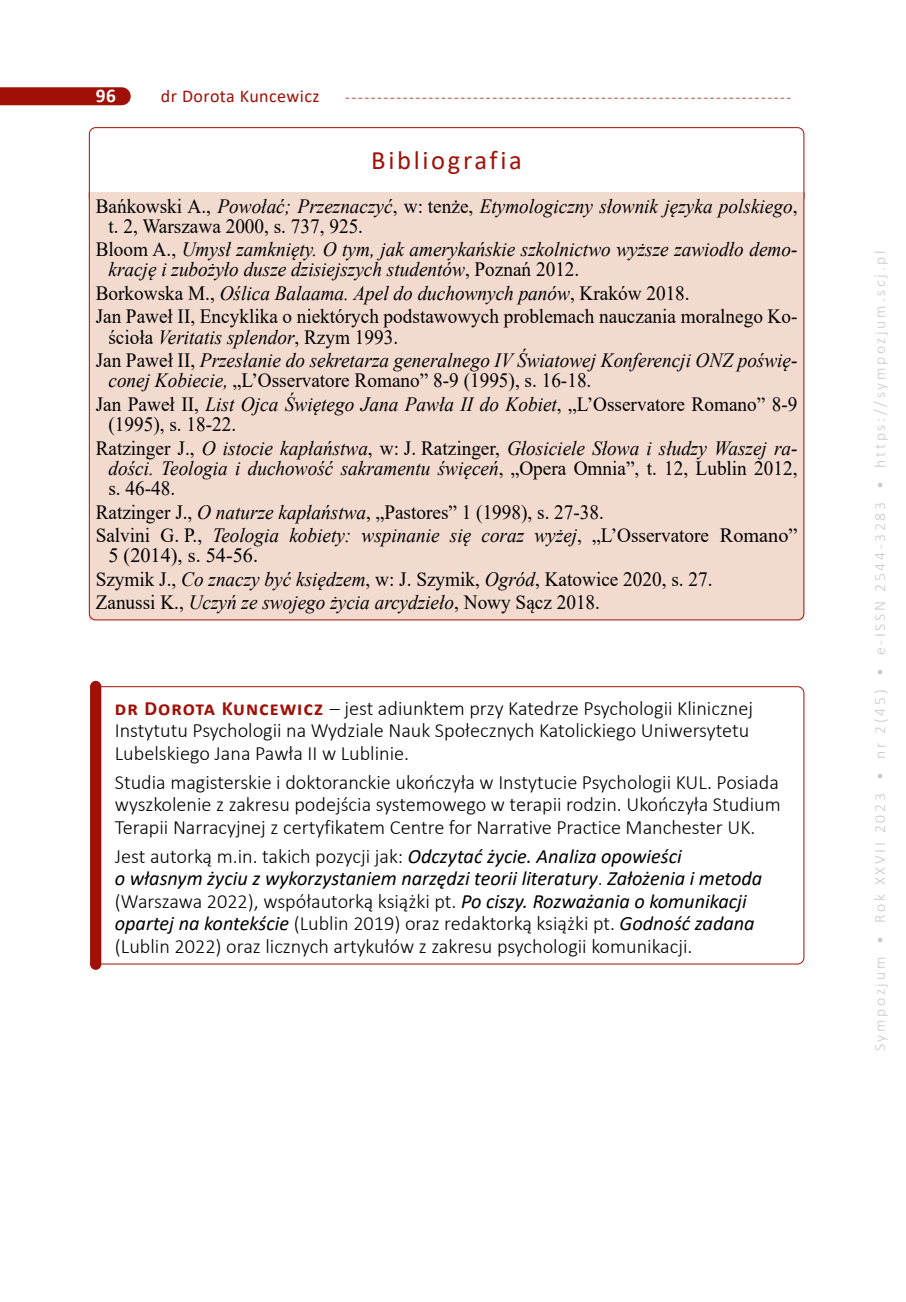
<style>
.page{position:relative;width:906px;height:1302px;background:#fff}
.page>*{position:absolute;margin:0;border:0;box-sizing:border-box;transform-origin:0 0}
.t1{font:26.55px "Calibri";letter-spacing:.1em;color:#a01007}
.t2{font:300 20.25px/22.5px "Calibri";color:#000}
.t3{font:italic 20.25px/20.2px "Times New Roman";color:#000;scale:.95 1}
.t4{font:20.25px/23.4px "Times New Roman";color:#000;scale:.95 1}
.t5{font:20.25px/23.4px "Times New Roman";color:#000}
.t6{font:700 19.35px "Calibri";color:#fff}
.t7{font:18px "Calibri";letter-spacing:.025em;color:#a01007}
.t8{font:300 15.75px "Calibri";letter-spacing:.17em;color:#c9c9c8}
.t9{font:300 15.75px "Calibri";color:#a01007}
.s1{font-style:normal}
.s2{font-style:italic}
.s3{font-weight:700;color:#a01007}
.s4{font-weight:400;font-style:italic}
</style>
<div class="page">
<div style="left:0;top:87px;width:122px;height:18px;background:#a01007"></div>
<svg style="left:89px;top:127px;width:715px;height:64px"></svg>
<div style="left:89px;top:191px;width:715px;height:429px;background:#f2dacf"></div>
<svg style="left:89px;top:686px;width:715px;height:278px"></svg>
<p class="t6" style="left:96px;top:82px;width:22px">96</p>
<p class="t7" style="left:161px;top:84px;width:160px">dr Dorota Kuncewicz</p>
<p class="t9" style="left:345px;top:87px;width:448px">----------------------------------------------------------------------</p>
<h1 class="t1" style="left:371px;top:142px;width:152px">Bibliografia</h1>
<p class="t3" style="left:108px;top:195px;width:727px;text-indent:-13px"><span class="s1">Bańkowski A.,</span> Powołać; Przeznaczyć<span class="s1">, w: tenże,</span> Etymologiczny słownik języka polskiego<span class="s1">, t. 2, Warszawa 2000, s. 737, 925.</span></p>
<p class="t3" style="left:108px;top:239px;width:727px;text-indent:-13px"><span class="s1">Bloom A.,</span> Umysł zamknięty. O tym, jak amerykańskie szkolnictwo wyższe zawiodło demo&shy;krację i zubożyło dusze dzisiejszych studentów<span class="s1">, Poznań 2012.</span></p>
<p class="t4" style="left:96px;top:281px;width:740px">Borkowska M., <span class="s2">Oślica Balaama. Apel do duchownych panów</span>, Kraków 2018.<br>Jan Paweł II, Encyklika o niektórych podstawowych problemach nauczania moralnego Ko-</p>
<p class="t3" style="left:96px;top:324px;width:740px;line-height:23.4px;text-indent:13px"><span class="s1">ścioła</span> Veritatis splendor<span class="s1">, Rzym 1993.<br>Jan Paweł II,</span> Przesłanie do sekretarza generalnego IV Światowej Konferencji ONZ poświę-</p>
<p class="t4" style="left:96px;top:368px;width:740px;text-indent:13px"><span class="s2">conej Kobiecie,</span> „L’Osservatore Romano” 8-9 (1995), s. 16-18.<br>Jan Paweł II, <span class="s2">List Ojca Świętego Jana Pawła II do Kobiet</span>, „L’Osservatore Romano” 8-9</p>
<p class="t3" style="left:96px;top:412px;width:740px;line-height:23.4px;text-indent:13px"><span class="s1">(1995), s. 18-22.<br>Ratzinger J.,</span> O istocie kapłaństwa<span class="s1">, w: J. Ratzinger,</span> Głosiciele Słowa i słudzy Waszej ra-</p>
<p class="t3" style="left:108px;top:457px;width:727px">dości. Teologia i duchowość sakramentu święceń<span class="s1">, „Opera Omnia”, t. 12, Lublin 2012, s. 46-48.</span></p>
<p class="t4" style="left:96px;top:499px;width:740px">Ratzinger J., <span class="s2">O naturze kapłaństwa</span>, „Pastores” 1 (1998), s. 27-38.<br>Salvini G. P., <span class="s2">Teologia kobiety: wspinanie się coraz wyżej</span>, „L’Osservatore Romano”</p>
<p class="t5" style="left:96px;top:543px;width:618px;text-indent:13px">5 (2014), s. 54-56.<br>Szymik J., <span class="s2">Co znaczy być księdzem</span>, w: J. Szymik, <span class="s2">Ogród</span>, Katowice 2020, s. 27.<br>Zanussi K., <span class="s2">Uczyń ze swojego życia arcydzieło</span>, Nowy Sącz 2018.</p>
<p class="t2" style="left:115px;top:696px;width:640px"><span class="s3">dr Dorota Kuncewicz</span> – jest adiunktem przy Katedrze Psychologii Klinicznej<br>Instytutu Psychologii na Wydziale Nauk Społecznych Katolickiego Uniwersytetu<br>Lubelskiego Jana Pawła II w Lublinie.</p>
<p class="t2" style="left:115px;top:770px;width:667px;text-align:justify">Studia magisterskie i doktoranckie ukończyła w Instytucie Psychologii KUL. Posiada wyszkolenie z zakresu podejścia systemowego w terapii rodzin. Ukończyła Studium Terapii Narracyjnej z certyfikatem Centre for Narrative Practice Manchester UK.</p>
<p class="t2" style="left:115px;top:844px;width:649px">Jest autorką m.in. takich pozycji jak: <span class="s4">Odczytać życie. Analiza opowieści<br>o własnym życiu z wykorzystaniem narzędzi teorii literatury</span>. <span class="s4">Założenia i metoda </span>(Warszawa 2022), współautorką książki pt. <span class="s4">Po ciszy. Rozważania o komunikacji opartej na kontekście</span> (Lublin 2019) oraz redaktorką książki pt. <span class="s4">Godność zadana </span>(Lublin 2022) oraz licznych artykułów z zakresu psychologii komunikacji.</p>
<p class="t8" style="left:870px;top:1051px;width:802px;rotate:-90deg">Sympozjum • Rok XXVII 2023 • nr 2(45) • e-ISSN 2544-3283 • https://sympozjum.scj.pl</p>
</div>
